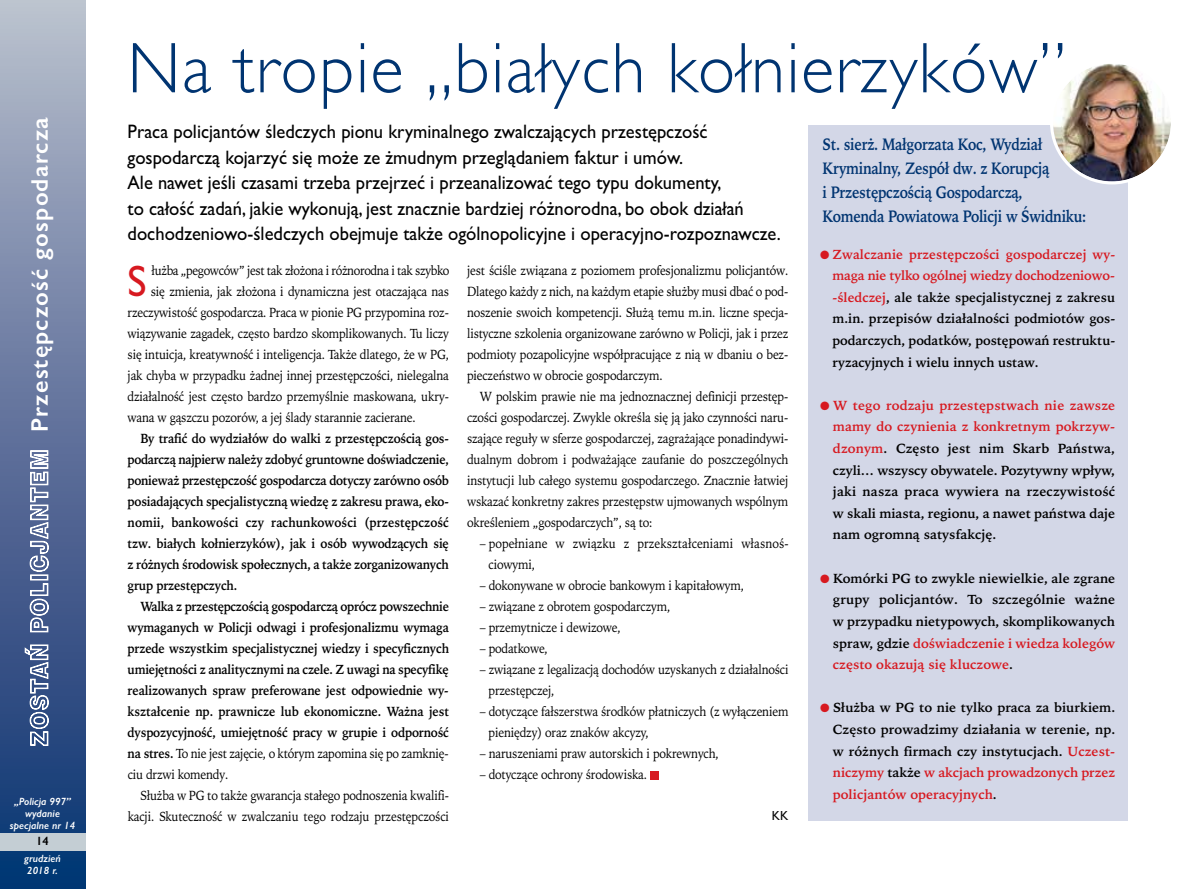
<style>
.page{position:relative;width:1191px;height:889px;background:#fff}
.page>*{position:absolute;margin:0;border:0;box-sizing:border-box;transform-origin:0 0}
.t1{font:300 72px "Gill Sans";letter-spacing:.025em;color:#003471;scale:.95 1}
.t2{font:43.95px "Gill Sans";color:#d71920;scale:.95 1}
.t3{font:600 24px "Gill Sans";letter-spacing:.05em;color:#fff}
.t4{font:19.5px/25.5px "Gill Sans";color:#000;scale:.95 1}
.t5{font:700 16.5px/24px "Iowan Old Style";letter-spacing:-.02em;color:#003471;scale:.85 1}
.t6{font:13.2px/21px "Iowan Old Style";letter-spacing:-.015em;color:#000;text-align:justify;scale:.9 1}
.t7{font:700 13.2px/21.6px "Iowan Old Style";letter-spacing:-.005em;color:#000;text-align:justify}
.t8{font:700 13.2px/21px "Iowan Old Style";letter-spacing:-.005em;color:#000;text-align:justify;scale:.9 1}
.t9{font:13.2px/21px "Iowan Old Style";letter-spacing:.005em;color:#000;scale:.9 1}
.t10{font:13.2px "Gill Sans";color:#000;scale:.95 1}
.t11{font:600 12px "Gill Sans";color:#000}
.t12{font:italic 600 10.5px/12px "Gill Sans";color:#fff}
.s1{font-family:"Swis 721 Blk Out EU";font-weight:400;color:#c4ced4}
.s2{font-weight:400}
.s3{color:#d71920}
</style>
<div class="page">
<div style="left:0;top:0;width:85px;height:889px;background:linear-gradient(to bottom,#b8baca,#082e6f)"></div>
<div style="left:0;top:833px;width:85px;height:17px;background:#c4ced4"></div>
<div style="left:650px;top:771px;width:8px;height:8px;background:#d71920"></div>
<div style="left:808px;top:125px;width:319px;height:696px;background:#d3d7e7"></div>
<img style="left:1050px;top:64px;width:121px;height:120px">
<h3 class="t3" style="left:26px;top:746px;width:630px;rotate:-90deg"><span class="s1">ZOSTAŃ POLICJANTEM</span> Przestępczość gospodarcza</h3>
<p class="t12" style="left:10px;top:795px;width:67px;text-align:center">„Policja 997” wydanie specjalne nr 14</p>
<p class="t11" style="left:36px;top:833px;width:14px">14</p>
<p class="t12" style="left:24px;top:852px;width:38px">grudzień<br>2018 r.</p>
<h1 class="t1" style="left:128px;top:25px;width:989px">Na tropie „białych kołnierzyków”</h1>
<p class="t4" style="left:128px;top:119px;width:689px">Praca policjantów śledczych pionu kryminalnego zwalczających przestępczość gospodarczą kojarzyć się może ze żmudnym przeglądaniem faktur i umów.<br>Ale nawet jeśli czasami trzeba przejrzeć i przeanalizować tego typu dokumenty,<br>to całość zadań, jakie wykonują, jest znacznie bardziej różnorodna, bo obok działań dochodzeniowo-śledczych obejmuje także ogólnopolicyjne i operacyjno-rozpoznawcze.</p>
<h2 class="t2" style="left:128px;top:255px;width:22px">S</h2>
<p class="t6" style="left:151px;top:260px;width:332px">łużba „pegowców” jest tak złożona i różnorodna i tak szybko</p>
<p class="t6" style="left:151px;top:281px;width:333px">się zmienia, jak złożona i dynamiczna jest otaczająca nas</p>
<p class="t6" style="left:128px;top:302px;width:358px">rzeczywistość gospodarcza. Praca w pionie PG przypomina roz-</p>
<p class="t6" style="left:128px;top:323px;width:358px">wiązywanie zagadek, często bardzo skomplikowanych. Tu liczy</p>
<p class="t6" style="left:128px;top:344px;width:358px">się intuicja, kreatywność i inteligencja. Także dlatego, że w PG,</p>
<p class="t6" style="left:128px;top:365px;width:358px">jak chyba w przypadku żadnej innej przestępczości, nielegalna</p>
<p class="t6" style="left:128px;top:386px;width:358px">działalność jest często bardzo przemyślnie maskowana, ukry-</p>
<p class="t6" style="left:128px;top:407px;width:322px">wana w gąszczu pozorów, a jej ślady starannie zacierane.</p>
<p class="t8" style="left:128px;top:428px;width:358px;text-indent:13px">By trafić do wydziałów do walki z przestępczością gos&shy;podarczą najpierw należy zdobyć gruntowne doświadczenie, ponieważ przestępczość gospodarcza dotyczy zarówno osób posiadających specjalistyczną wiedzę z zakresu prawa, eko&shy;nomii, bankowości czy rachunkowości (przestępczość tzw. białych kołnierzyków), jak i osób wywodzących się z różnych środowisk społecznych, a także zorganizowanych grup przestępczych.</p>
<p class="t8" style="left:128px;top:596px;width:359px;text-indent:13px">Walka z przestępczością gospodarczą oprócz powszechnie wymaganych w Policji odwagi i profesjonalizmu wymaga przede wszystkim specjalistycznej wiedzy i specyficznych umiejętności z analitycznymi na czele. Z uwagi na specyfikę realizowanych spraw preferowane jest odpowiednie wy&shy;kształcenie np. prawnicze lub ekonomiczne. Ważna jest dyspozycyjność, umiejętność pracy w grupie i odporność na stres. <span class="s2">To nie jest zajęcie, o którym zapomina się po zamknię&shy;ciu drzwi komendy.</span></p>
<p class="t6" style="left:128px;top:785px;width:358px;text-align:right">Służba w PG to także gwarancja stałego podnoszenia kwalifi&shy;kacji. Skuteczność w zwalczaniu tego rodzaju przestępczości</p>
<p class="t6" style="left:467px;top:260px;width:359px">jest ściśle związana z poziomem profesjonalizmu policjantów.<br>Dlatego każdy z nich, na każdym etapie służby musi dbać o pod&shy;noszenie swoich kompetencji. Służą temu m.in. liczne specja&shy;listyczne szkolenia organizowane zarówno w Policji, jak i przez podmioty pozapolicyjne współpracujące z nią w dbaniu o bez&shy;pieczeństwo w obrocie gospodarczym.</p>
<p class="t6" style="left:467px;top:386px;width:359px;text-indent:13px">W polskim prawie nie ma jednoznacznej definicji przestęp&shy;czości gospodarczej. Zwykle określa się ją jako czynności naru&shy;szające reguły w sferze gospodarczej, zagrażające ponadindywi&shy;dualnym dobrom i podważające zaufanie do poszczególnych instytucji lub całego systemu gospodarczego. Znacznie łatwiej wskazać konkretny zakres przestępstw ujmowanych wspólnym określeniem „gospodarczych”, są to:</p>
<p class="t9" style="left:488px;top:533px;width:335px;text-indent:-9px">– popełniane w związku z przekształceniami własnoś&shy;ciowymi,</p>
<p class="t6" style="left:480px;top:575px;width:295px">– dokonywane w obrocie bankowym i kapitałowym,</p>
<p class="t6" style="left:480px;top:596px;width:213px">– związane z obrotem gospodarczym,</p>
<p class="t6" style="left:480px;top:617px;width:158px">– przemytnicze i dewizowe,</p>
<p class="t6" style="left:480px;top:638px;width:77px">– podatkowe,</p>
<p class="t6" style="left:488px;top:659px;width:335px;text-indent:-9px">– związane z legalizacją dochodów uzyskanych z działalności przestępczej,</p>
<p class="t6" style="left:488px;top:701px;width:335px;text-indent:-9px">– dotyczące fałszerstwa środków płatniczych (z wyłączeniem pieniędzy) oraz znaków akcyzy,</p>
<p class="t6" style="left:480px;top:743px;width:267px">– naruszeniami praw autorskich i pokrewnych,</p>
<p class="t6" style="left:480px;top:764px;width:187px">– dotyczące ochrony środowiska.</p>
<p class="t10" style="left:772px;top:808px;width:19px">KK</p>
<p class="t5" style="left:822px;top:133px;width:312px">St. sierż. Małgorzata Koc, Wydział Kryminalny, Zespół dw. z Korupcją<br>i Przestępczością Gospodarczą, Komenda Powiatowa Policji w Świdniku:</p>
<p class="t7" style="left:832px;top:243px;width:284px;text-indent:-12px"><span class="s3">● Zwalczanie przestępczości gospodarczej wy&shy;maga nie tylko ogólnej wiedzy dochodzeniowo--śledczej</span>, ale także specjalistycznej z zakresu m.in. przepisów działalności podmiotów gos&shy;podarczych, podatków, postępowań restruktu&shy;ryzacyjnych i wielu innych ustaw.</p>
<p class="t7" style="left:833px;top:394px;width:284px;text-indent:-13px"><span class="s3">● W tego rodzaju przestępstwach nie zawsze mamy do czynienia z konkretnym pokrzyw&shy;dzonym</span>. Często jest nim Skarb Państwa, czyli… wszyscy obywatele. Pozytywny wpływ, jaki nasza praca wywiera na rzeczywistość w skali miasta, regionu, a nawet państwa daje nam ogromną satysfakcję.</p>
<p class="t7" style="left:833px;top:567px;width:284px;text-indent:-13px"><span class="s3">●</span> Komórki PG to zwykle niewielkie, ale zgrane grupy policjantów. To szczególnie ważne w przypadku nietypowych, skomplikowanych spraw, gdzie <span class="s3">doświadczenie i wiedza kolegów często okazują się kluczowe</span>.</p>
<p class="t7" style="left:833px;top:697px;width:284px;text-indent:-13px"><span class="s3">●</span> Służba w PG to nie tylko praca za biurkiem.<br>Często prowadzimy działania w terenie, np. w różnych firmach czy instytucjach. <span class="s3">Uczest&shy;niczymy</span> także <span class="s3">w akcjach prowadzonych przez policjantów operacyjnych</span>.</p>
</div>
